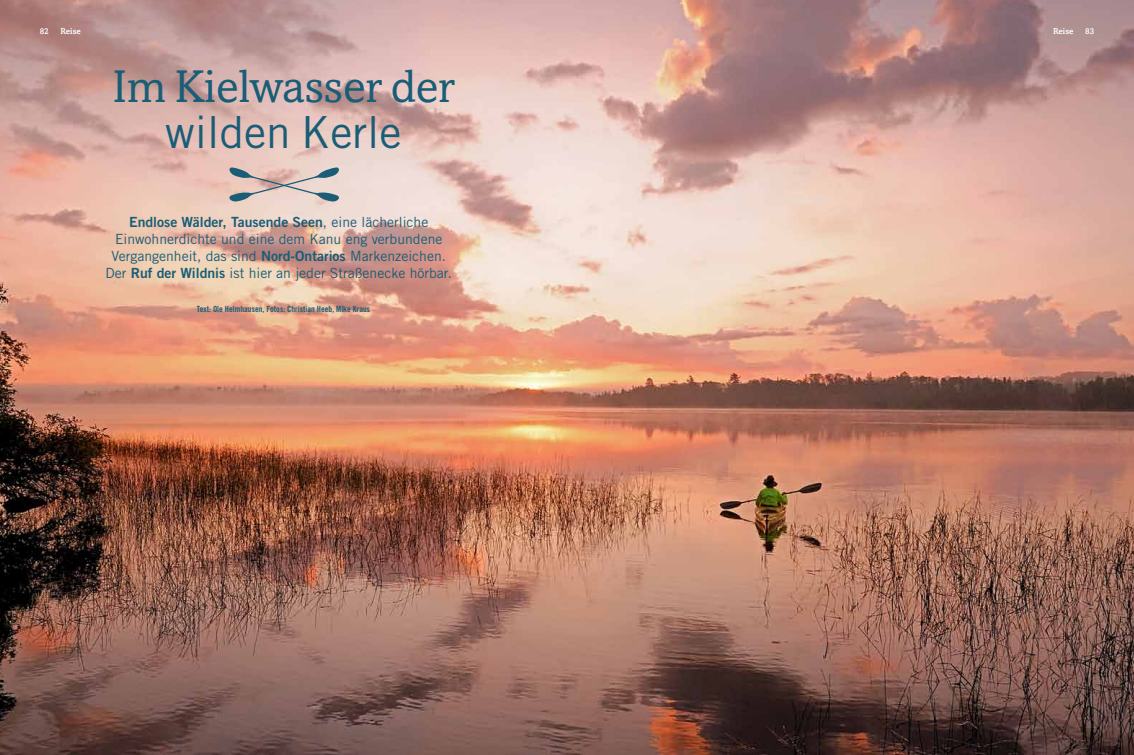
<style>
.page{position:relative;width:1134px;height:755px;background:#fff}
.page>*{position:absolute;margin:0;border:0;box-sizing:border-box;transform-origin:0 0}
._4S_HL_Amasis_46pt{font:46px "Amasis MT Std";color:#195d76}
._4S_HL_Amasis_46pt-2{font:44.2px "Trade Gothic LT Std";color:#195d76}
._4S_Intro{font:14px/17px "Trade Gothic LT Std";color:#195d76;text-align:center}
._4S_BU_schwarz{font:8.5px "Trade Gothic LT Std Bd Cn 20";color:#195d76}
.t1{font:500 8.5px "Amasis MT Std";color:#fff}
.s1{font-family:"Trade Gothic LT Std Bd 2"}
</style>
<div class="page">
<img style="left:0;top:0;width:1134px;height:754px">
<svg style="left:229px;top:167px;width:110px;height:34px;background:#c2b6b3"></svg>
<p class="t1" style="left:40px;top:26px;width:11px">82</p>
<p class="t1" style="left:60px;top:26px;width:22px">Reise</p>
<p class="t1" style="left:1053px;top:26px;width:22px">Reise</p>
<p class="t1" style="left:1085px;top:26px;width:11px">83</p>
<p class="_4S_HL_Amasis_46pt" style="left:112px;top:60px;width:344px">Im Kielwasser der</p>
<p class="_4S_HL_Amasis_46pt-2" style="left:165px;top:105px;width:238px">wilden Kerle</p>
<p class="_4S_Intro" style="left:105px;top:213px;width:348px"><span class="s1">Endlose Wälder, Tausende Seen</span>, eine lächerliche Einwohnerdichte und eine dem Kanu eng verbundene Vergangenheit, das sind <span class="s1">Nord-Ontarios</span> Markenzeichen.<br>Der <span class="s1">Ruf der Wildnis</span> ist hier an jeder Straßenecke hörbar.</p>
<p class="_4S_BU_schwarz" style="left:197px;top:304px;width:175px">Text: Ole Helmhausen, Fotos: Christian Heeb, Mike Kraus</p>
</div>
